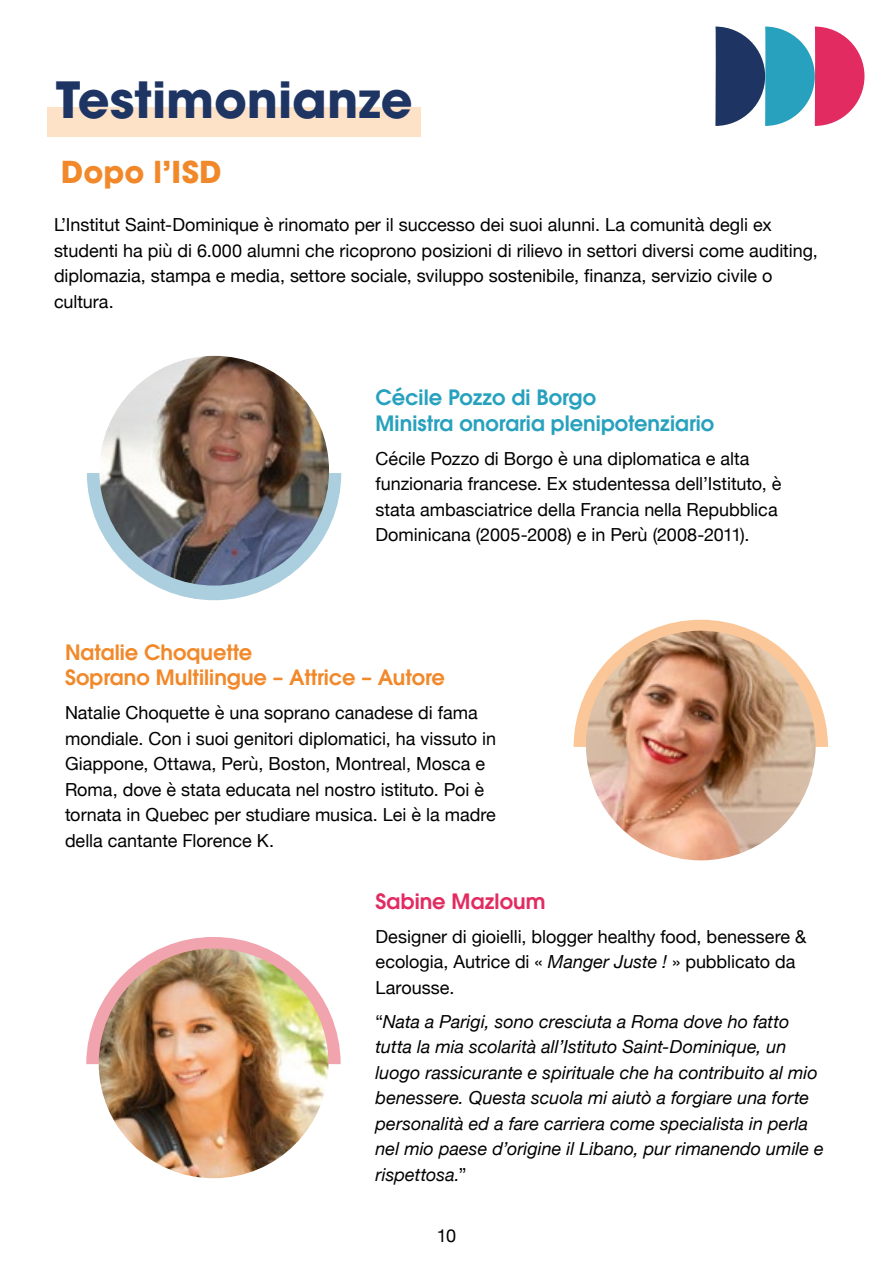
<style>
.page{position:relative;width:893px;height:1263px;background:#fff}
.page>*{position:absolute;margin:0;border:0;box-sizing:border-box;transform-origin:0 0}
.t1{font:700 49.5px "Avant Garde LT";color:#1e3563}
.t2{font:700 30px "Avant Garde LT";color:#f1892a}
.t3{font:600 21px/25.5px "Avant Garde LT";color:#27a1be}
.t4{font:600 21px/25.5px "Avant Garde LT";color:#f1892a}
.t5{font:600 21px "Avant Garde LT";letter-spacing:.005em;color:#e22b61}
.t6{font:18px/25.5px "Helvetica Neue";color:#000}
.t7{font:italic 18px/25.5px "Helvetica Neue";color:#000}
.s1{font-style:italic}
.s2{font-style:normal}
</style>
<div class="page">
<svg style="left:715px;top:27px;width:149px;height:99px"></svg>
<div style="left:48px;top:107px;width:373px;height:29px;background:#fee2c8"></div>
<svg style="left:86px;top:937px;width:255px;height:127px"></svg>
<img style="left:99px;top:948px;width:229px;height:230px;border-radius:115px">
<svg style="left:87px;top:473px;width:254px;height:127px"></svg>
<img style="left:99px;top:356px;width:230px;height:229px;border-radius:115px">
<svg style="left:574px;top:620px;width:254px;height:127px"></svg>
<img style="left:586px;top:631px;width:230px;height:229px;border-radius:115px">
<h1 class="t1" style="left:56px;top:68px;width:359px">Testimonianze</h1>
<h2 class="t2" style="left:61px;top:153px;width:162px">Dopo l’ISD</h2>
<p class="t6" style="left:54px;top:213px;width:765px">L’Institut Saint-Dominique è rinomato per il successo dei suoi alunni. La comunità degli ex studenti ha più di 6.000 alumni che ricoprono posizioni di rilievo in settori diversi come auditing, diplomazia, stampa e media, settore sociale, sviluppo sostenibile, finanza, servizio civile o cultura.</p>
<p class="t3" style="left:376px;top:384px;width:340px">Cécile Pozzo di Borgo<br>Ministra onoraria plenipotenziario</p>
<p class="t6" style="left:376px;top:446px;width:407px">Cécile Pozzo di Borgo è una diplomatica e alta funzionaria francese. Ex studentessa dell’Istituto, è stata ambasciatrice della Francia nella Repubblica Dominicana (2005-2008) e in Perù (2008-2011).</p>
<p class="t4" style="left:65px;top:639px;width:381px">Natalie Choquette<br>Soprano Multilingue – Attrice – Autore</p>
<p class="t6" style="left:65px;top:701px;width:433px">Natalie Choquette è una soprano canadese di fama mondiale. Con i suoi genitori diplomatici, ha vissuto in Giappone, Ottawa, Perù, Boston, Montreal, Mosca e Roma, dove è stata educata nel nostro istituto. Poi è tornata in Quebec per studiare musica. Lei è la madre della cantante Florence K.</p>
<p class="t5" style="left:376px;top:887px;width:172px">Sabine Mazloum</p>
<p class="t6" style="left:376px;top:925px;width:433px">Designer di gioielli, blogger healthy food, benessere &amp; ecologia, Autrice di « <span class="s1">Manger Juste !</span> » pubblicato da<br>Larousse.</p>
<p class="t7" style="left:376px;top:1010px;width:450px"><span class="s2">“</span>Nata a Parigi, sono cresciuta a Roma dove ho fatto tutta la mia scolarità all’Istituto Saint-Dominique, un luogo rassicurante e spirituale che ha contribuito al mio benessere. Questa scuola mi aiutò a forgiare una forte personalità ed a fare carriera come specialista in perla nel mio paese d’origine il Libano, pur rimanendo umile e rispettosa.<span class="s2">”</span></p>
<p class="t6" style="left:437px;top:1224px;width:21px">10</p>
</div>
